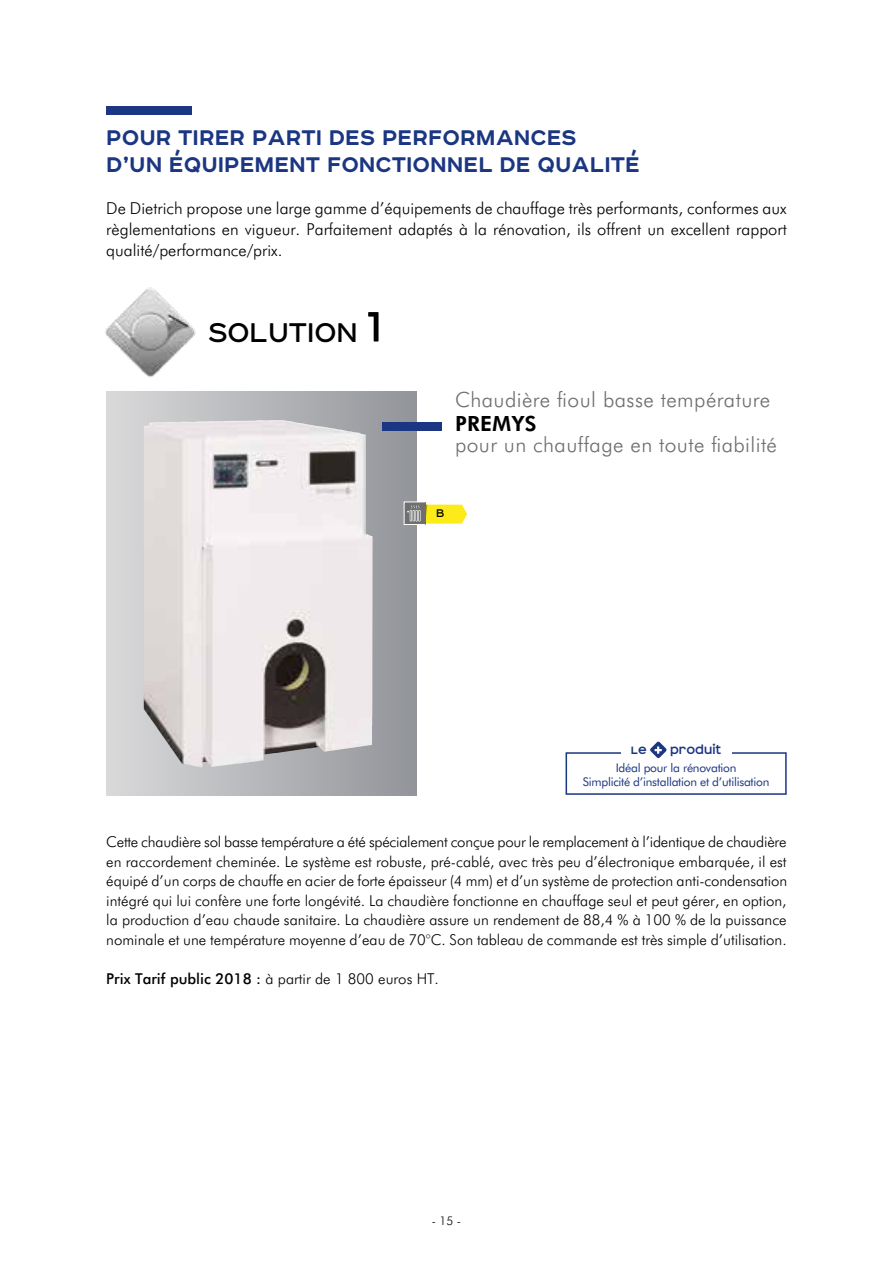
<style>
.page{position:relative;width:893px;height:1263px;background:#fff}
.page>*{position:absolute;margin:0;border:0;box-sizing:border-box;transform-origin:0 0}
.t1{font:34.5px "Affect";color:#000}
.t2{font:700 27px/27px "Affect";color:#1b3682}
.t3{font:300 21px "Futura BT";letter-spacing:.02em;color:#706f6f}
.t4{font:800 21px "Futura BT";letter-spacing:.02em;color:#000}
.t5{font:300 16.5px/21px "Futura BT";color:#000;text-align:justify}
.t6{font:300 15px/19.5px "Futura BT";color:#000;text-align:justify}
.t7{font:14.1px "Affect";color:#000}
.t8{font:700 13.5px "Affect";color:#1b3682}
.t9{font:12px/13.5px "Futura BT";letter-spacing:-.02em;color:#1b3682;text-align:center}
.t10{font:300 12px "Futura BT";color:#000}
.s1{font-size:54px}
.s2{font-weight:500}
</style>
<div class="page">
<img style="left:106px;top:391px;width:311px;height:404px">
<img style="left:144px;top:420px;width:138px;height:347px">
<div style="left:106px;top:106px;width:85px;height:9px;background:#1b3682"></div>
<div style="left:383px;top:422px;width:59px;height:8px;background:#1b3682"></div>
<img style="left:105px;top:287px;width:91px;height:90px">
<div style="left:404px;top:502px;width:21px;height:22px;background:#706f6f"></div>
<div style="left:404px;top:502px;width:21px;height:23px;border:1px solid #fff"></div>
<svg style="left:407px;top:505px;width:60px;height:19px"></svg>
<div style="left:566px;top:752px;width:221px;height:43px;border:2px solid #1b3682"></div>
<div style="left:621px;top:743px;width:110px;height:16px;background:#fff"></div>
<svg style="left:650px;top:741px;width:17px;height:18px"></svg>
<h2 class="t2" style="left:106px;top:122px;width:535px">POUR TIRER PARTI DES PERFORMANCES<br>D’UN ÉQUIPEMENT FONCTIONNEL DE QUALITÉ</h2>
<p class="t5" style="left:106px;top:197px;width:682px">De Dietrich propose une large gamme d’équipements de chauffage très performants, conformes aux règlementations en vigueur. Parfaitement adaptés à la rénovation, ils offrent un excellent rapport qualité/performance/prix.</p>
<h1 class="t1" style="left:208px;top:307px;width:175px">SOLUTION <span class="s1">1</span></h1>
<h3 class="t3" style="left:455px;top:387px;width:317px">Chaudière fioul basse température</h3>
<h3 class="t4" style="left:455px;top:411px;width:83px">PREMYS</h3>
<h3 class="t3" style="left:455px;top:432px;width:324px">pour un chauffage en toute fiabilité</h3>
<p class="t7" style="left:436px;top:503px;width:10px">B</p>
<p class="t8" style="left:631px;top:740px;width:17px">Le</p>
<p class="t8" style="left:670px;top:740px;width:53px">produit</p>
<p class="t9" style="left:583px;top:761px;width:188px">Idéal pour la rénovation<br>Simplicité d’installation et d’utilisation</p>
<p class="t6" style="left:106px;top:832px;width:682px">Cette chaudière sol basse température a été spécialement conçue pour le remplacement à l’identique de chaudière en raccordement cheminée. Le système est robuste, pré-cablé, avec très peu d’électronique embarquée, il est équipé d’un corps de chauffe en acier de forte épaisseur (4 mm) et d’un système de protection anti-condensation intégré qui lui confère une forte longévité. La chaudière fonctionne en chauffage seul et peut gérer, en option, la production d’eau chaude sanitaire. La chaudière assure un rendement de 88,4 % à 100 % de la puissance nominale et une température moyenne d’eau de 70°C. Son tableau de commande est très simple d’utilisation.</p>
<p class="t6" style="left:106px;top:968px;width:334px"><span class="s2">Prix Tarif public 2018 :</span> à partir de 1 800 euros HT.</p>
<p class="t10" style="left:432px;top:1213px;width:31px">- 15 -</p>
</div>
